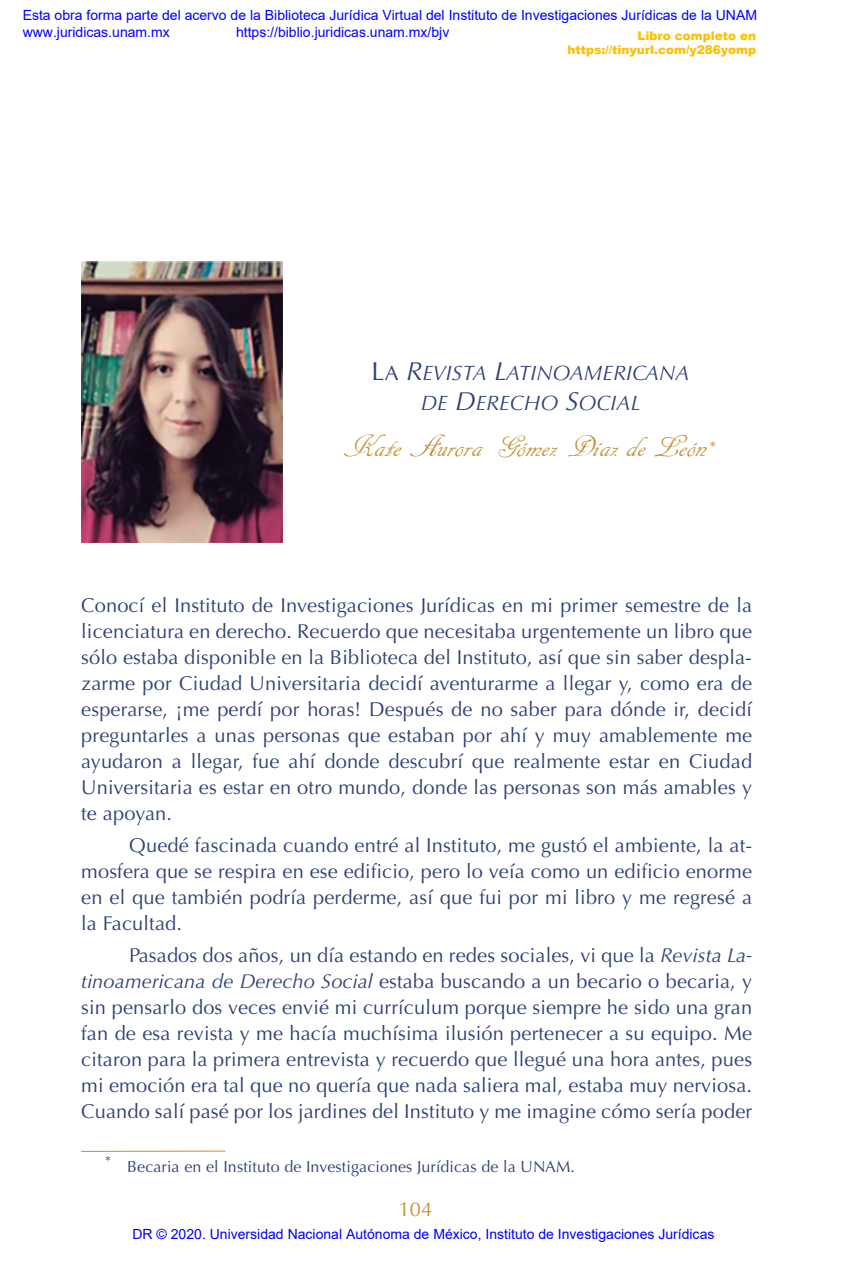
<style>
.page{position:relative;width:847px;height:1261px;background:#fff}
.page>*{position:absolute;margin:0;border:0;box-sizing:border-box;transform-origin:0 0}
.t1{font:32px "ARDECODE";letter-spacing:.01em;color:#c48f33}
.t2{font:20.8px/30px "Optima Italic SC800";letter-spacing:.01em;color:#2e4176;text-align:center}
.t3{font:20px/26px "Optima";letter-spacing:.01em;color:#2e4176;text-align:justify}
.t4{font:20px "Optima";color:#c48f33}
.t5{font:16px "Optima";letter-spacing:.01em;color:#2e4176}
.t6{font:14px/16.8px "Arial";color:#00f}
.t7{font:900 12px/14.4px "Arial";color:#ffbf00;text-align:right}
.s1{font-family:"Optima Regular SC800";font-size:26px}
.s2{font-family:"Optima Regular SC800"}
.s3{font-size:26px}
.s4{font-family:"Optima";font-size:15.6px}
.s5{font-style:italic}
</style>
<div class="page">
<hr style="left:81px;top:1150px;width:144px;height:1px;background:#c48f33">
<img style="left:81px;top:261px;width:201px;height:281px">
<p class="t6" style="left:23px;top:7px;width:735px">Esta obra forma parte del acervo de la Biblioteca Jurídica Virtual del Instituto de Investigaciones Jurídicas de la UNAM www.juridicas.unam.mx</p>
<p class="t6" style="left:236px;top:23px;width:215px">https://biblio.juridicas.unam.mx/bjv</p>
<p class="t7" style="left:567px;top:28px;width:190px">Libro completo en https://tinyurl.com/y286yomp</p>
<p class="t2" style="left:371px;top:358px;width:319px"><span class="s1">L</span><span class="s2">a</span> <span class="s3">R</span>EVISTA <span class="s3">L</span>ATINOAMERICANA<br>DE <span class="s3">D</span>ERECHO <span class="s3">S</span>OCIAL</p>
<h1 class="t1" style="left:344px;top:428px;width:373px">Kate Aurora Gómez Díaz de León <span class="s4">*</span></h1>
<p class="t3" style="left:81px;top:592px;width:672px">Conocí el Instituto de Investigaciones Jurídicas en mi primer semestre de la licenciatura en derecho. Recuerdo que necesitaba urgentemente un libro que sólo estaba disponible en la Biblioteca del Instituto, así que sin saber despla&shy;zarme por Ciudad Universitaria decidí aventurarme a llegar y, como era de esperarse, ¡me perdí por horas! Después de no saber para dónde ir, decidí preguntarles a unas personas que estaban por ahí y muy amablemente me ayudaron a llegar, fue ahí donde descubrí que realmente estar en Ciudad Universitaria es estar en otro mundo, donde las personas son más amables y te apoyan.</p>
<p class="t3" style="left:81px;top:832px;width:672px;text-indent:48px">Quedé fascinada cuando entré al Instituto, me gustó el ambiente, la at&shy;mosfera que se respira en ese edificio, pero lo veía como un edificio enorme en el que también podría perderme, así que fui por mi libro y me regresé a la Facultad.</p>
<p class="t3" style="left:81px;top:942px;width:672px;text-indent:48px">Pasados dos años, un día estando en redes sociales, vi que la <span class="s5">Revista La&shy;tinoamericana de Derecho Social</span> estaba buscando a un becario o becaria, y sin pensarlo dos veces envié mi currículum porque siempre he sido una gran fan de esa revista y me hacía muchísima ilusión pertenecer a su equipo. Me citaron para la primera entrevista y recuerdo que llegué una hora antes, pues mi emoción era tal que no quería que nada saliera mal, estaba muy nerviosa.<br>Cuando salí pasé por los jardines del Instituto y me imagine cómo sería poder</p>
<p class="t5" style="left:105px;top:1157px;width:471px"><sup>*</sup> Becaria en el Instituto de Investigaciones Jurídicas de la UNAM.</p>
<p class="t4" style="left:399px;top:1197px;width:35px">104</p>
<p class="t6" style="left:132px;top:1226px;width:583px">DR © 2020. Universidad Nacional Autónoma de México, Instituto de Investigaciones Jurídicas</p>
</div>
